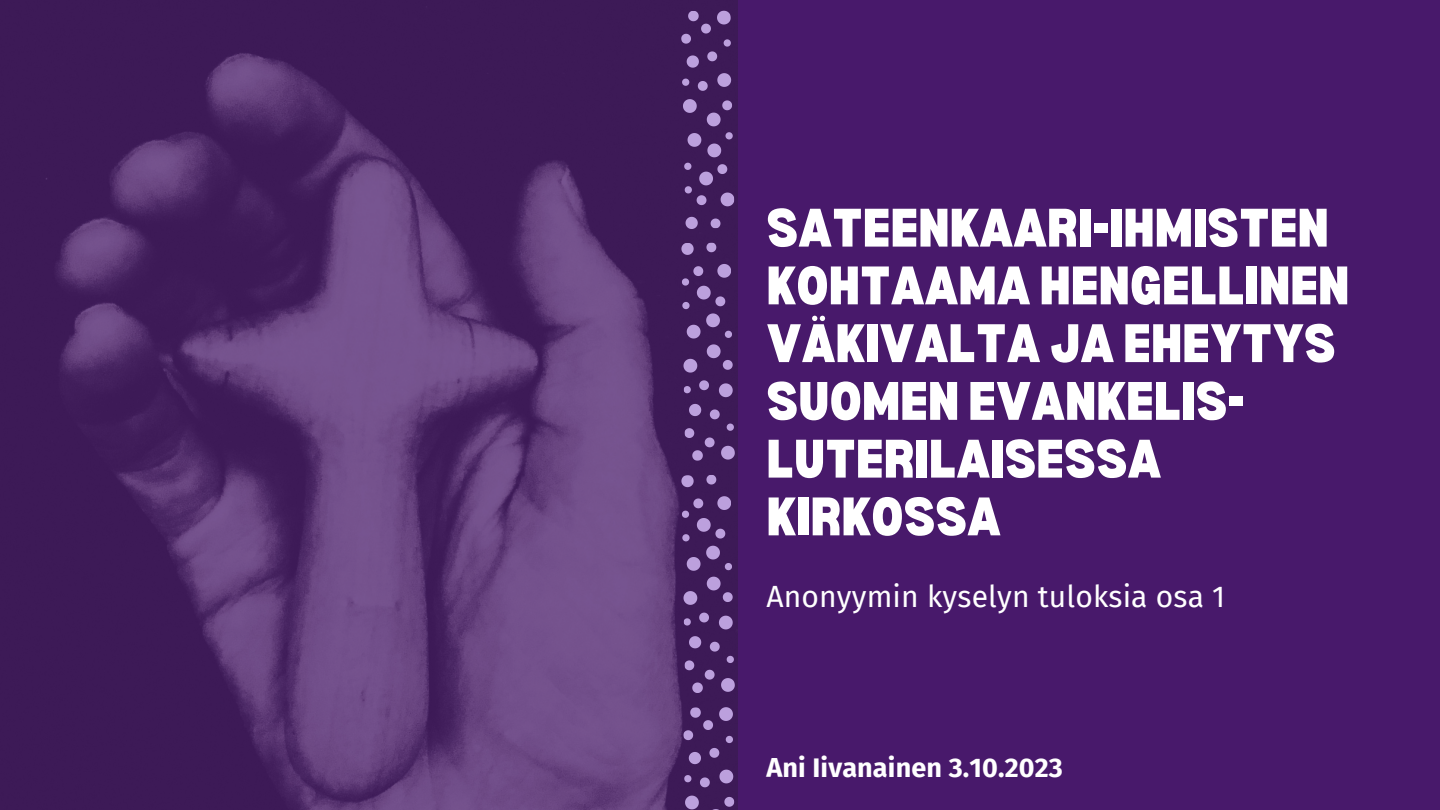
<style>
.page{position:relative;width:1440px;height:810px;background:#48196b}
.page>*{position:absolute;margin:0;border:0;box-sizing:border-box;transform-origin:0 0}
.t1{font:900 semi-condensed 53px/57.8px "Bernoru";color:#fff}
.t2{font:30px "Fira Sans";letter-spacing:.005em;color:#fff}
.t3{font:700 27px "Fira Sans";letter-spacing:.005em;color:#fff}
</style>
<div class="page">
<img style="left:0;top:0;width:737px;height:810px">
<svg style="left:687px;top:133px;width:14px;height:14px"></svg>
<svg style="left:683px;top:99px;width:14px;height:14px"></svg>
<svg style="left:698px;top:81px;width:10px;height:10px"></svg>
<svg style="left:687px;top:55px;width:12px;height:13px"></svg>
<svg style="left:717px;top:11px;width:14px;height:14px"></svg>
<svg style="left:707px;top:51px;width:10px;height:10px"></svg>
<svg style="left:717px;top:73px;width:14px;height:14px"></svg>
<svg style="left:681px;top:11px;width:30px;height:33px"></svg>
<svg style="left:685px;top:217px;width:13px;height:12px"></svg>
<svg style="left:682px;top:79px;width:7px;height:7px"></svg>
<svg style="left:707px;top:100px;width:26px;height:57px"></svg>
<svg style="left:724px;top:39px;width:7px;height:8px"></svg>
<svg style="left:711px;top:218px;width:10px;height:10px"></svg>
<svg style="left:684px;top:163px;width:51px;height:43px;background:#5b3a77"></svg>
<svg style="left:699px;top:380px;width:10px;height:10px"></svg>
<svg style="left:689px;top:404px;width:12px;height:12px"></svg>
<svg style="left:721px;top:446px;width:14px;height:14px"></svg>
<svg style="left:710px;top:409px;width:10px;height:10px"></svg>
<svg style="left:719px;top:383px;width:14px;height:14px"></svg>
<svg style="left:684px;top:428px;width:31px;height:33px"></svg>
<svg style="left:681px;top:243px;width:13px;height:12px"></svg>
<svg style="left:684px;top:386px;width:7px;height:7px"></svg>
<svg style="left:727px;top:423px;width:7px;height:8px"></svg>
<svg style="left:706px;top:242px;width:10px;height:10px"></svg>
<svg style="left:682px;top:264px;width:51px;height:109px;background:#593774"></svg>
<svg style="left:683px;top:591px;width:14px;height:14px"></svg>
<svg style="left:699px;top:613px;width:10px;height:10px"></svg>
<svg style="left:689px;top:636px;width:12px;height:12px"></svg>
<svg style="left:721px;top:678px;width:14px;height:14px"></svg>
<svg style="left:710px;top:642px;width:10px;height:10px"></svg>
<svg style="left:719px;top:616px;width:14px;height:14px"></svg>
<svg style="left:684px;top:660px;width:31px;height:33px"></svg>
<svg style="left:681px;top:475px;width:13px;height:12px"></svg>
<svg style="left:684px;top:618px;width:7px;height:8px"></svg>
<svg style="left:707px;top:577px;width:26px;height:25px"></svg>
<svg style="left:727px;top:656px;width:7px;height:7px"></svg>
<svg style="left:706px;top:475px;width:10px;height:10px"></svg>
<svg style="left:682px;top:496px;width:50px;height:75px;background:#5a3976"></svg>
<svg style="left:685px;top:795px;width:14px;height:15px"></svg>
<svg style="left:700px;top:777px;width:10px;height:10px"></svg>
<svg style="left:689px;top:752px;width:12px;height:12px"></svg>
<svg style="left:719px;top:707px;width:14px;height:14px"></svg>
<svg style="left:709px;top:748px;width:10px;height:10px"></svg>
<svg style="left:719px;top:769px;width:14px;height:15px"></svg>
<svg style="left:683px;top:707px;width:30px;height:33px"></svg>
<svg style="left:684px;top:775px;width:8px;height:7px"></svg>
<svg style="left:709px;top:797px;width:25px;height:13px"></svg>
<svg style="left:726px;top:736px;width:7px;height:7px"></svg>
<p class="t1" style="left:767px;top:197px;width:584px">SATEENKAARI-IHMISTEN<br>KOHTAAMA HENGELLINEN<br>VÄKIVALTA JA EHEYTYS<br>SUOMEN EVANKELIS-<br>LUTERILAISESSA<br>KIRKOSSA</p>
<p class="t2" style="left:767px;top:578px;width:460px">Anonyymin kyselyn tuloksia osa 1</p>
<p class="t3" style="left:767px;top:752px;width:298px">Ani Iivanainen 3.10.2023</p>
</div>
